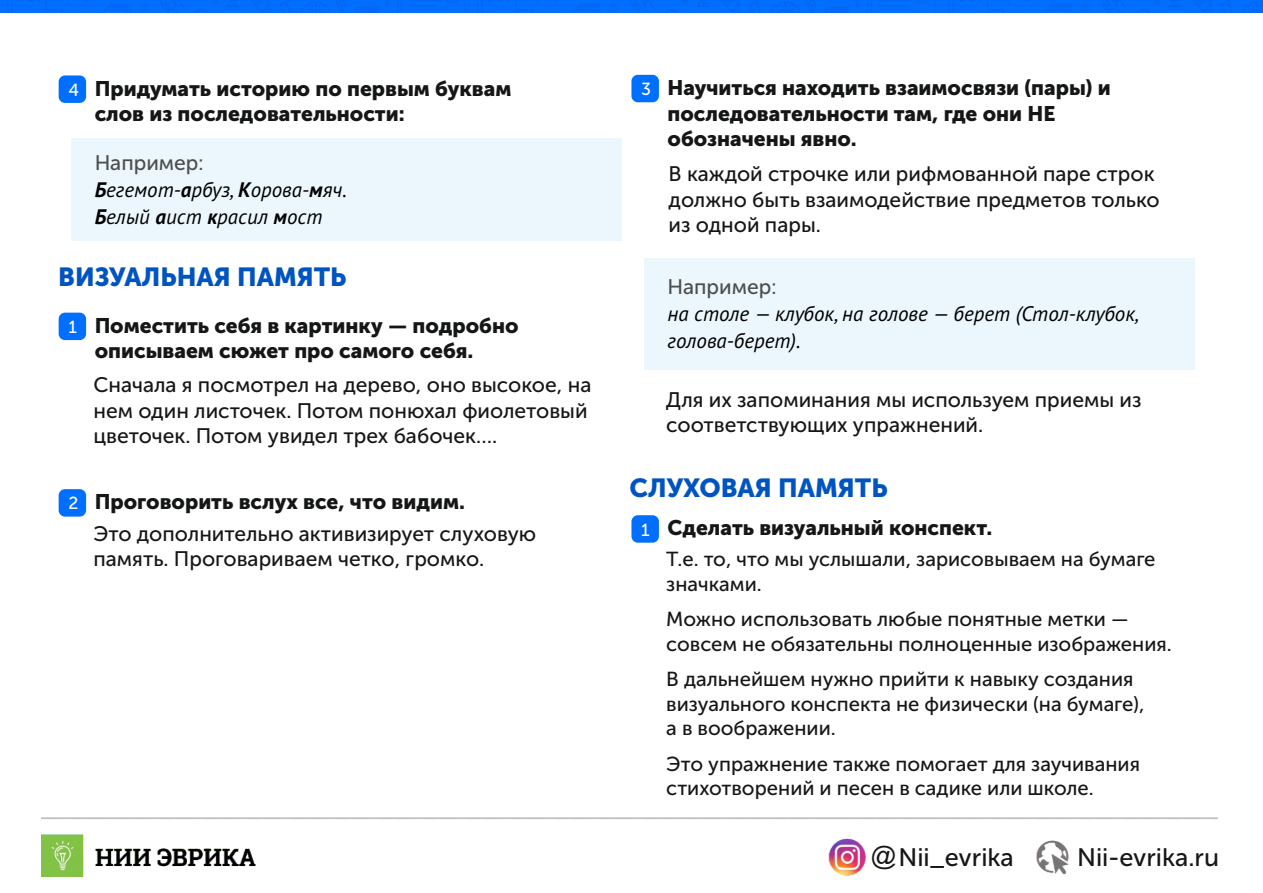
<style>
.page{position:relative;width:1263px;height:893px;background:#fff}
.page>*{position:absolute;margin:0;border:0;box-sizing:border-box;transform-origin:0 0}
.t1{font:25.95px "Museo Sans Cyrl 900";color:#0054c2}
.t2{font:25.2px "Museo Sans Cyrl 500";color:#151616}
.t3{font:21px/25.2px "Museo Sans Cyrl 500";color:#151616}
.t4{font:21px/25.2px "Museo Sans Cyrl 900";color:#151616}
.t5{font:italic 21px/26.4px "PT Sans";color:#000}
.t6{font:21px "Museo Sans Cyrl 500";color:#4e4e4d}
.t7{font:20.25px/24.3px "Museo Sans Cyrl 500";color:#151616}
.s1{font-family:"Museo Sans Cyrl 500";font-size:17.4px;color:#fff}
.s2{font-weight:700}
.s3{font-family:"Arial"}
</style>
<div class="page">
<div style="left:72px;top:138px;width:550px;height:102px;background:#ecf7fd"></div>
<img style="left:0;top:0;width:1263px;height:12px">
<img style="left:41px;top:817px;width:1176px;height:60px">
<div style="left:59px;top:75px;width:27px;height:28px;background:#006fff;border-radius:6px"></div>
<div style="left:59px;top:313px;width:27px;height:27px;background:#006fff;border-radius:6px"></div>
<div style="left:59px;top:489px;width:27px;height:28px;background:#006fff;border-radius:6px"></div>
<div style="left:644px;top:259px;width:551px;height:111px;background:#ecf7fd"></div>
<div style="left:631px;top:75px;width:28px;height:27px;background:#006fff;border-radius:6px"></div>
<div style="left:631px;top:515px;width:28px;height:28px;background:#006fff;border-radius:6px"></div>
<p class="t4" style="left:95px;top:78px;width:418px;text-indent:-26px"><span class="s1">4</span> Придумать историю по первым буквам слов из последовательности:</p>
<p class="t6" style="left:95px;top:155px;width:110px">Например:</p>
<p class="t5" style="left:95px;top:176px;width:254px"><span class="s2">Б</span>егемот-<span class="s2">а</span>рбуз, <span class="s2">К</span>орова-<span class="s2">м</span>яч.<br><span class="s2">Б</span>елый <span class="s2">а</span>ист <span class="s2">к</span>расил <span class="s2">м</span>ост</p>
<p class="t1" style="left:58px;top:267px;width:290px">ВИЗУАЛЬНАЯ ПАМЯТЬ</p>
<p class="t4" style="left:95px;top:315px;width:425px;text-indent:-26px"><span class="s1">1</span> Поместить себя в картинку — подробно описываем сюжет про самого себя.</p>
<p class="t3" style="left:93px;top:375px;width:499px">Сначала я посмотрел на дерево, оно высокое, на нем один листочек. Потом понюхал фиолетовый цветочек. Потом увидел трех бабочек….</p>
<p class="t4" style="left:68px;top:491px;width:398px"><span class="s1">2</span> Проговорить вслух все, что видим.</p>
<p class="t3" style="left:93px;top:523px;width:444px">Это дополнительно активизирует слуховую память. Проговариваем четко, громко.</p>
<p class="t4" style="left:667px;top:78px;width:445px;text-indent:-26px"><span class="s1">3</span> Научиться находить взаимосвязи (пары) и последовательности там, где они НЕ обозначены явно.</p>
<p class="t3" style="left:669px;top:164px;width:493px">В каждой строчке или рифмованной паре строк должно быть взаимодействие предметов только из одной пары.</p>
<p class="t6" style="left:667px;top:278px;width:110px">Например:</p>
<p class="t5" style="left:667px;top:299px;width:473px;line-height:27.2px">на столе — клубок, на голове — берет (Стол-клубок, голова-берет).</p>
<p class="t3" style="left:666px;top:389px;width:477px">Для их запоминания мы используем приемы из соответствующих упражнений.</p>
<p class="t1" style="left:629px;top:478px;width:260px">СЛУХОВАЯ ПАМЯТЬ</p>
<p class="t4" style="left:641px;top:517px;width:353px"><span class="s1">1</span> Сделать визуальный конспект.</p>
<p class="t7" style="left:666px;top:549px;width:491px">Т.е. то, что мы услышали, зарисовываем на бумаге значками.</p>
<p class="t7" style="left:666px;top:609px;width:507px">Можно использовать любые понятные метки — совсем не обязательны полноценные изображения.</p>
<p class="t7" style="left:666px;top:669px;width:480px">В дальнейшем нужно прийти к навыку создания визуального конспекта не физически (на бумаге), а в воображении.</p>
<p class="t7" style="left:666px;top:753px;width:475px">Это упражнение также помогает для заучивания стихотворений и песен в садике или школе.</p>
<p class="t2" style="left:871px;top:847px;width:144px"><span class="s3">@</span>Nii_evrika</p>
<p class="t2" style="left:1077px;top:847px;width:143px">Nii-evrika.ru</p>
</div>
